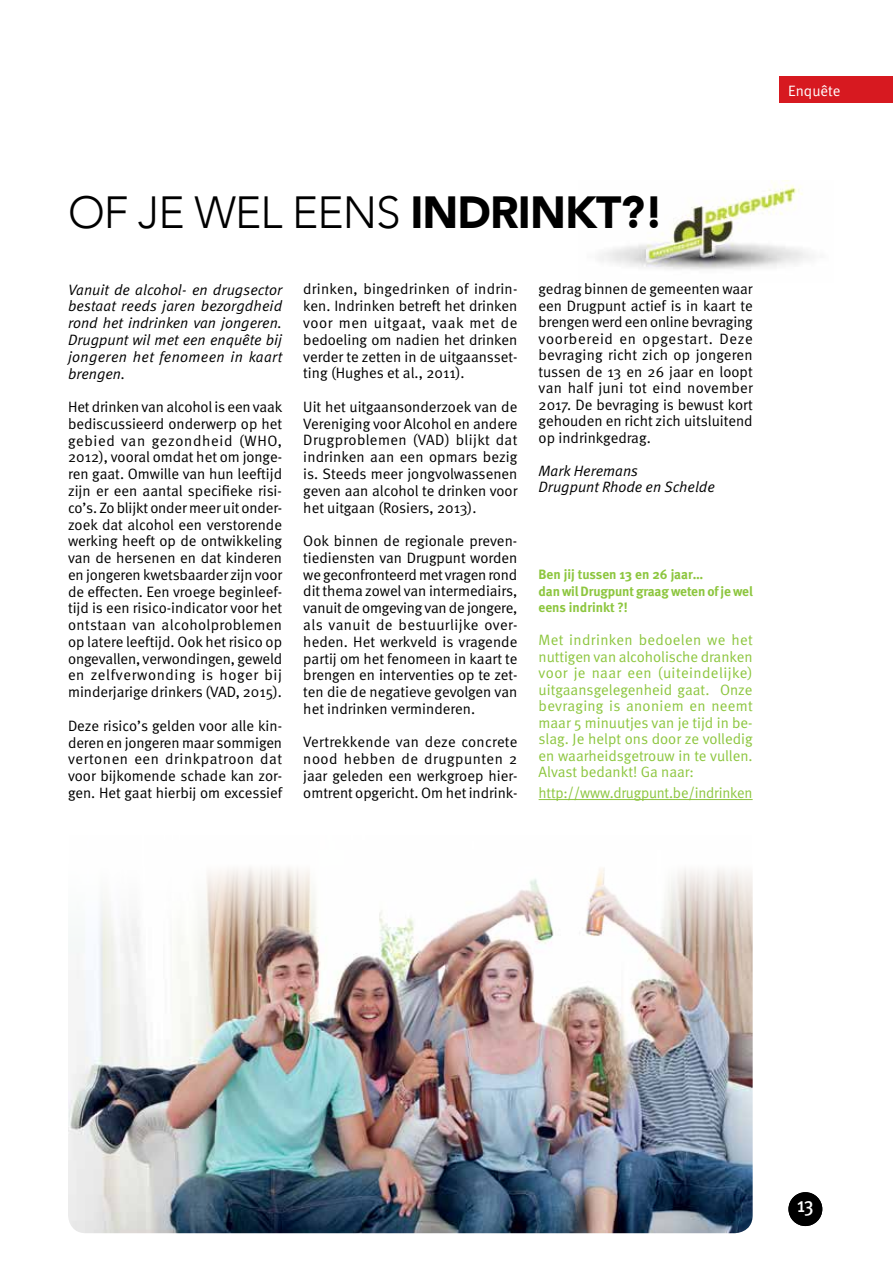
<style>
.page{position:relative;width:893px;height:1263px;background:#fff}
.page>*{position:absolute;margin:0;border:0;box-sizing:border-box;transform-origin:0 0}
.t1{font:300 45px "Avenir";letter-spacing:-.02em;color:#000}
.t2{font:500 21px "Meta Cond";color:#fff}
.t3{font:15px/16.8px "Meta Normal";color:#000;text-align:justify}
.t4{font:15px/16.5px "Meta Normal";letter-spacing:-.005em;color:#8dc63f;text-align:justify}
.t5{font:italic 15px/16.8px "Meta Normal";color:#000;text-align:justify}
.t6{font:15px "Meta Normal";color:#fff}
.t7{font:700 13.5px/16.5px "Meta";letter-spacing:-.005em;color:#8dc63f}
.s1{font-weight:900}
</style>
<div class="page">
<hr style="left:539px;top:799px;width:214px;height:1px;background:#8dc63f">
<img style="left:68px;top:868px;width:685px;height:365px">
<img style="left:599px;top:181px;width:211px;height:89px">
<div style="left:788px;top:1192px;width:34px;height:34px;background:#000;border-radius:50%"></div>
<div style="left:780px;top:77px;width:113px;height:26px;background:#d71920"></div>
<p class="t6" style="left:788px;top:82px;width:54px">Enquête</p>
<h1 class="t1" style="left:68px;top:186px;width:597px">OF JE WEL EENS <span class="s1">INDRINKT?!</span></h1>
<p class="t5" style="left:68px;top:281px;width:216px">Vanuit de alcohol- en drugsector bestaat reeds jaren bezorgdheid rond het indrinken van jongeren.<br>Drugpunt wil met een enquête bij jongeren het fenomeen in kaart brengen.</p>
<p class="t3" style="left:68px;top:398px;width:216px">Het drinken van alcohol is een vaak bediscussieerd onderwerp op het gebied van gezondheid (WHO, 2012), vooral omdat het om jonge&shy;ren gaat. Omwille van hun leeftijd zijn er een aantal specifieke risi&shy;co’s. Zo blijkt onder meer uit onder&shy;zoek dat alcohol een verstorende werking heeft op de ontwikkeling van de hersenen en dat kinderen en jongeren kwetsbaarder zijn voor de effecten. Een vroege beginleef&shy;tijd is een risico-indicator voor het ontstaan van alcoholproblemen op latere leeftijd. Ook het risico op ongevallen, verwondingen, geweld en zelfverwonding is hoger bij minderjarige drinkers (VAD, 2015).</p>
<p class="t3" style="left:68px;top:717px;width:216px">Deze risico’s gelden voor alle kin&shy;deren en jongeren maar sommigen vertonen een drinkpatroon dat voor bijkomende schade kan zor&shy;gen. Het gaat hierbij om excessief</p>
<p class="t3" style="left:303px;top:281px;width:216px">drinken, bingedrinken of indrin&shy;ken. Indrinken betreft het drinken voor men uitgaat, vaak met de bedoeling om nadien het drinken verder te zetten in de uitgaansset&shy;ting (Hughes et al., 2011).</p>
<p class="t3" style="left:303px;top:398px;width:216px">Uit het uitgaansonderzoek van de Vereniging voor Alcohol en andere Drugproblemen (VAD) blijkt dat indrinken aan een opmars bezig is. Steeds meer jongvolwassenen geven aan alcohol te drinken voor het uitgaan (Rosiers, 2013).</p>
<p class="t3" style="left:303px;top:532px;width:216px">Ook binnen de regionale preven&shy;tiediensten van Drugpunt worden we geconfronteerd met vragen rond dit thema zowel van intermediairs, vanuit de omgeving van de jongere, als vanuit de bestuurlijke over&shy;heden. Het werkveld is vragende partij om het fenomeen in kaart te brengen en interventies op te zet&shy;ten die de negatieve gevolgen van het indrinken verminderen.</p>
<p class="t3" style="left:303px;top:734px;width:216px">Vertrekkende van deze concrete nood hebben de drugpunten 2 jaar geleden een werkgroep hier&shy;omtrent opgericht. Om het indrink-</p>
<p class="t3" style="left:539px;top:281px;width:216px">gedrag binnen de gemeenten waar een Drugpunt actief is in kaart te brengen werd een online bevraging voorbereid en opgestart. Deze bevraging richt zich op jongeren tussen de 13 en 26 jaar en loopt van half juni tot eind november 2017. De bevraging is bewust kort gehouden en richt zich uitsluitend op indrinkgedrag.</p>
<p class="t5" style="left:539px;top:462px;width:178px">Mark Heremans<br>Drugpunt Rhode en Schelde</p>
<p class="t7" style="left:539px;top:566px;width:216px">Ben jij tussen 13 en 26 jaar…<br>dan wil Drugpunt graag weten of je wel eens indrinkt ?!</p>
<p class="t4" style="left:539px;top:632px;width:216px">Met indrinken bedoelen we het nuttigen van alcoholische dranken voor je naar een (uiteindelijke) uitgaansgelegenheid gaat. Onze bevraging is anoniem en neemt maar 5 minuutjes van je tijd in be&shy;slag. Je helpt ons door ze volledig en waarheidsgetrouw in te vullen.<br>Alvast bedankt! Ga naar:</p>
<p class="t4" style="left:539px;top:784px;width:215px">http://www.drugpunt.be/indrinken</p>
<h2 class="t2" style="left:797px;top:1193px;width:18px">13</h2>
</div>
